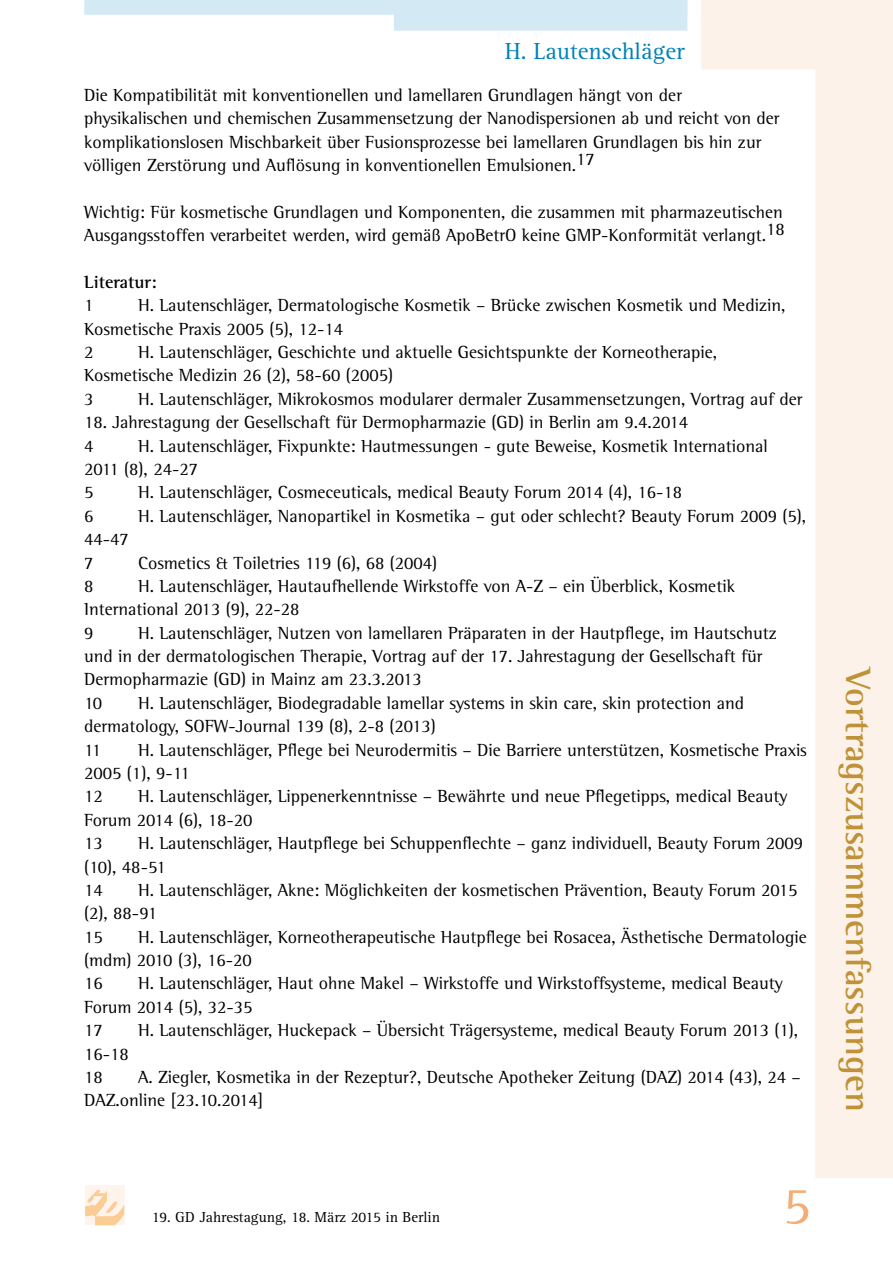
<style>
.page{position:relative;width:893px;height:1263px;background:#fff}
.page>*{position:absolute;margin:0;border:0;box-sizing:border-box;transform-origin:0 0}
.t1{font:54px "Agfa Rotis Serif";color:#f5ac75}
.t2{font:700 36px "Agfa Rotis Semi Serif";color:#bf9237}
.t3{font:24px "Agfa Rotis Serif";color:#0082b8}
.t4{font:18px/23.4px "Agfa Rotis Semi Serif";color:#000}
.t5{font:700 18px "Agfa Rotis Semi Serif";color:#000}
.t6{font:15px "Agfa Rotis Serif";color:#000}
</style>
<div class="page">
<svg style="left:701px;top:21px;width:192px;height:1157px"></svg>
<div style="left:85px;top:1186px;width:39px;height:39px;background:#fef4eb"></div>
<svg style="left:85px;top:1189px;width:39px;height:36px"></svg>
<svg style="left:84px;top:0;width:603px;height:31px"></svg>
<div style="left:701px;top:0;width:192px;height:21px;background:#fcf2ea"></div>
<h3 class="t3" style="left:505px;top:37px;width:181px">H. Lautenschläger</h3>
<p class="t4" style="left:84px;top:83px;width:697px">Die Kompatibilität mit konventionellen und lamellaren Grundlagen hängt von der physikalischen und chemischen Zusammensetzung der Nanodispersionen ab und reicht von der komplikationslosen Mischbarkeit über Fusionsprozesse bei lamellaren Grundlagen bis hin zur völligen Zerstörung und Auflösung in konventionellen Emulsionen.17</p>
<p class="t4" style="left:84px;top:200px;width:702px">Wichtig: Für kosmetische Grundlagen und Komponenten, die zusammen mit pharmazeutischen<br>Ausgangsstoffen verarbeitet werden, wird gemäß ApoBetrO keine GMP-Konformität verlangt.18</p>
<p class="t5" style="left:84px;top:271px;width:74px">Literatur:</p>
<p class="t4" style="left:84px;top:293px;width:11px">1</p>
<p class="t4" style="left:84px;top:293px;width:703px;text-indent:54px">H. Lautenschläger, Dermatologische Kosmetik – Brücke zwischen Kosmetik und Medizin,<br>Kosmetische Praxis 2005 (5), 12-14<br>2</p>
<p class="t4" style="left:84px;top:340px;width:634px;text-indent:54px">H. Lautenschläger, Geschichte und aktuelle Gesichtspunkte der Korneotherapie,<br>Kosmetische Medizin 26 (2), 58-60 (2005)<br>3</p>
<p class="t4" style="left:138px;top:387px;width:666px">H. Lautenschläger, Mikrokosmos modularer dermaler Zusammensetzungen, Vortrag auf der</p>
<p class="t4" style="left:84px;top:410px;width:605px">18. Jahrestagung der Gesellschaft für Dermopharmazie (GD) in Berlin am 9.4.2014<br>4</p>
<p class="t4" style="left:84px;top:434px;width:685px;text-indent:54px">H. Lautenschläger, Fixpunkte: Hautmessungen - gute Beweise, Kosmetik International<br>2011 (8), 24-27<br>5</p>
<p class="t4" style="left:138px;top:480px;width:546px">H. Lautenschläger, Cosmeceuticals, medical Beauty Forum 2014 (4), 16-18</p>
<p class="t4" style="left:84px;top:504px;width:11px">6</p>
<p class="t4" style="left:138px;top:504px;width:669px">H. Lautenschläger, Nanopartikel in Kosmetika – gut oder schlecht? Beauty Forum 2009 (5),</p>
<p class="t4" style="left:84px;top:527px;width:46px">44-47<br>7</p>
<p class="t4" style="left:138px;top:551px;width:300px">Cosmetics &amp; Toiletries 119 (6), 68 (2004)</p>
<p class="t4" style="left:84px;top:574px;width:652px;text-indent:54px">H. Lautenschläger, Hautaufhellende Wirkstoffe von A-Z – ein Überblick, Kosmetik<br>International 2013 (9), 22-28<br>9</p>
<p class="t4" style="left:84px;top:574px;width:11px">8</p>
<p class="t4" style="left:84px;top:621px;width:694px;text-indent:54px">H. Lautenschläger, Nutzen von lamellaren Präparaten in der Hautpflege, im Hautschutz und in der dermatologischen Therapie, Vortrag auf der 17. Jahrestagung der Gesellschaft für Dermopharmazie (GD) in Mainz am 23.3.2013<br>10</p>
<p class="t4" style="left:84px;top:691px;width:661px;text-indent:54px">H. Lautenschläger, Biodegradable lamellar systems in skin care, skin protection and dermatology, SOFW-Journal 139 (8), 2-8 (2013)<br>11</p>
<p class="t4" style="left:84px;top:738px;width:724px;text-indent:54px">H. Lautenschläger, Pflege bei Neurodermitis – Die Barriere unterstützen, Kosmetische Praxis<br>2005 (1), 9-11<br>12</p>
<p class="t4" style="left:84px;top:784px;width:705px;text-indent:54px">H. Lautenschläger, Lippenerkenntnisse – Bewährte und neue Pflegetipps, medical Beauty<br>Forum 2014 (6), 18-20<br>13</p>
<p class="t4" style="left:84px;top:831px;width:720px;text-indent:54px">H. Lautenschläger, Hautpflege bei Schuppenflechte – ganz individuell, Beauty Forum 2009 (10), 48-51<br>14</p>
<p class="t4" style="left:84px;top:878px;width:715px;text-indent:54px">H. Lautenschläger, Akne: Möglichkeiten der kosmetischen Prävention, Beauty Forum 2015 (2), 88-91<br>15</p>
<p class="t4" style="left:84px;top:925px;width:724px;text-indent:54px">H. Lautenschläger, Korneotherapeutische Hautpflege bei Rosacea, Ästhetische Dermatologie (mdm) 2010 (3), 16-20<br>16</p>
<p class="t4" style="left:84px;top:972px;width:700px;text-indent:54px">H. Lautenschläger, Haut ohne Makel – Wirkstoffe und Wirkstoffsysteme, medical Beauty<br>Forum 2014 (5), 32-35<br>17</p>
<p class="t4" style="left:138px;top:1018px;width:661px">H. Lautenschläger, Huckepack – Übersicht Trägersysteme, medical Beauty Forum 2013 (1),</p>
<p class="t4" style="left:84px;top:1042px;width:46px">16-18<br>18</p>
<p class="t4" style="left:84px;top:1065px;width:718px;text-indent:54px">A. Ziegler, Kosmetika in der Rezeptur?, Deutsche Apotheker Zeitung (DAZ) 2014 (43), 24 –<br>DAZ.online [23.10.2014]</p>
<h2 class="t2" style="left:880px;top:668px;width:445px;rotate:90deg">Vortragszusammenfassungen</h2>
<p class="t6" style="left:152px;top:1208px;width:290px">19. GD Jahrestagung, 18. März 2015 in Berlin</p>
<h1 class="t1" style="left:783px;top:1175px;width:30px">5</h1>
</div>
